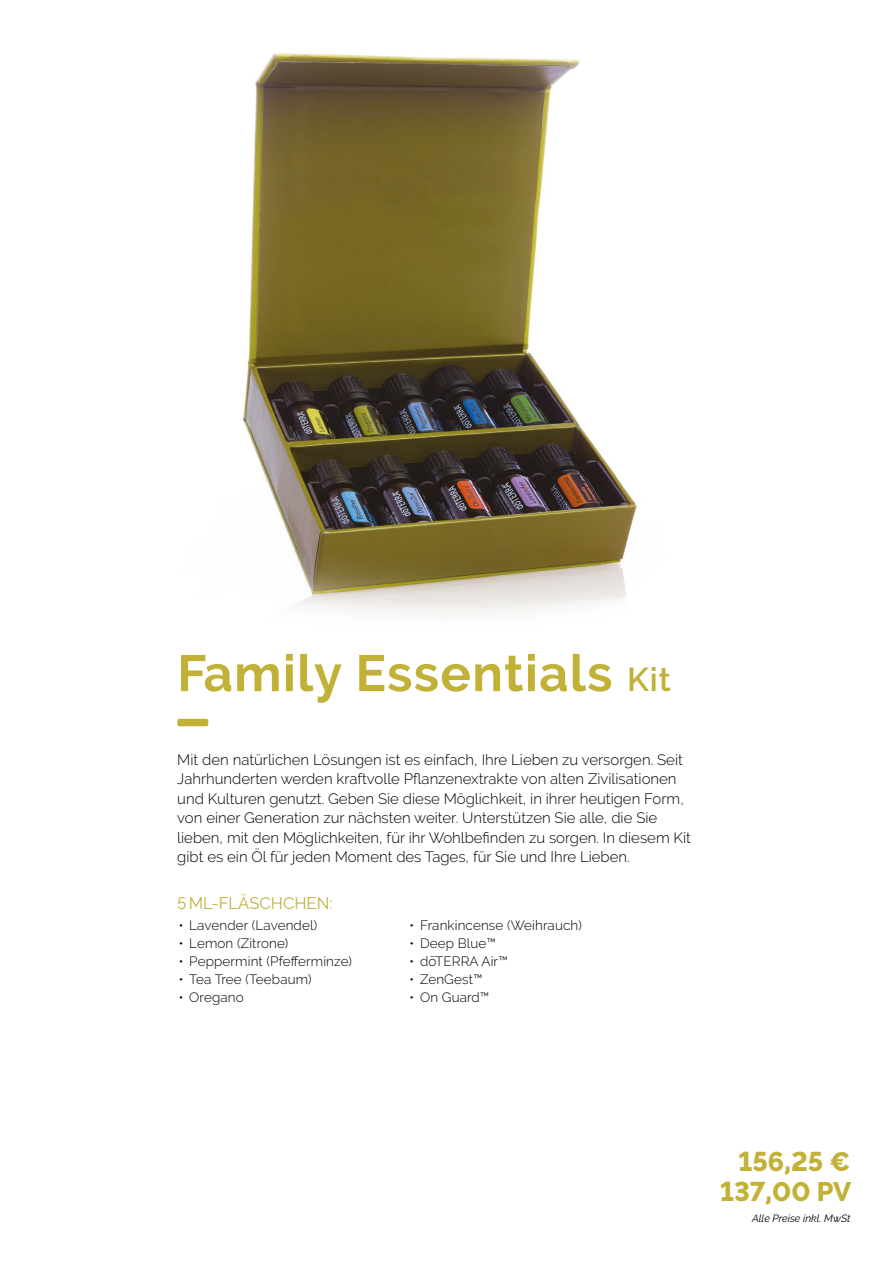
<style>
.page{position:relative;width:893px;height:1263px;background:#fff}
.page>*{position:absolute;margin:0;border:0;box-sizing:border-box;transform-origin:0 0}
.t1{font:700 51px "Raleway";letter-spacing:.025em;color:#c1b137}
.t2{font:800 27px/30px "Raleway";color:#c1b137;text-align:right}
.t3{font:16.5px "Raleway";color:#c1b137}
.t4{font:300 15px/19.5px "Raleway";color:#000}
.t5{font:300 13.5px "Raleway";letter-spacing:.01em;color:#000}
.t6{font:italic 10.5px "Raleway";color:#000}
.s1{font-weight:600;font-size:33px}
</style>
<div class="page">
<img style="left:243px;top:53px;width:394px;height:562px">
<svg style="left:177px;top:719px;width:31px;height:7px"></svg>
<h1 class="t1" style="left:177px;top:644px;width:495px">Family Essentials <span class="s1">Kit</span></h1>
<p class="t4" style="left:177px;top:750px;width:515px">Mit den natürlichen Lösungen ist es einfach, Ihre Lieben zu versorgen. Seit Jahrhunderten werden kraftvolle Pflanzenextrakte von alten Zivilisationen und Kulturen genutzt. Geben Sie diese Möglichkeit, in ihrer heutigen Form, von einer Generation zur nächsten weiter. Unterstützen Sie alle, die Sie lieben, mit den Möglichkeiten, für ihr Wohlbefinden zu sorgen. In diesem Kit gibt es ein Öl für jeden Moment des Tages, für Sie und Ihre Lieben.</p>
<p class="t3" style="left:177px;top:893px;width:157px">5 ML-FLÄSCHCHEN:</p>
<p class="t5" style="left:179px;top:917px;width:140px">• Lavender (Lavendel)</p>
<p class="t5" style="left:179px;top:935px;width:111px">• Lemon (Zitrone)</p>
<p class="t5" style="left:179px;top:953px;width:175px">• Peppermint (Pfefferminze)</p>
<p class="t5" style="left:179px;top:971px;width:134px">• Tea Tree (Teebaum)</p>
<p class="t5" style="left:179px;top:989px;width:66px">• Oregano</p>
<p class="t5" style="left:410px;top:917px;width:174px">• Frankincense (Weihrauch)</p>
<p class="t5" style="left:410px;top:935px;width:88px">• Deep Blue™</p>
<p class="t5" style="left:410px;top:953px;width:100px">• dōTERRA Air™</p>
<p class="t5" style="left:410px;top:971px;width:75px">• ZenGest™</p>
<p class="t5" style="left:410px;top:989px;width:81px">• On Guard™</p>
<h2 class="t2" style="left:720px;top:1147px;width:133px">156,25 €<br>137,00 PV</h2>
<p class="t6" style="left:752px;top:1212px;width:100px">Alle Preise inkl. MwSt</p>
</div>
